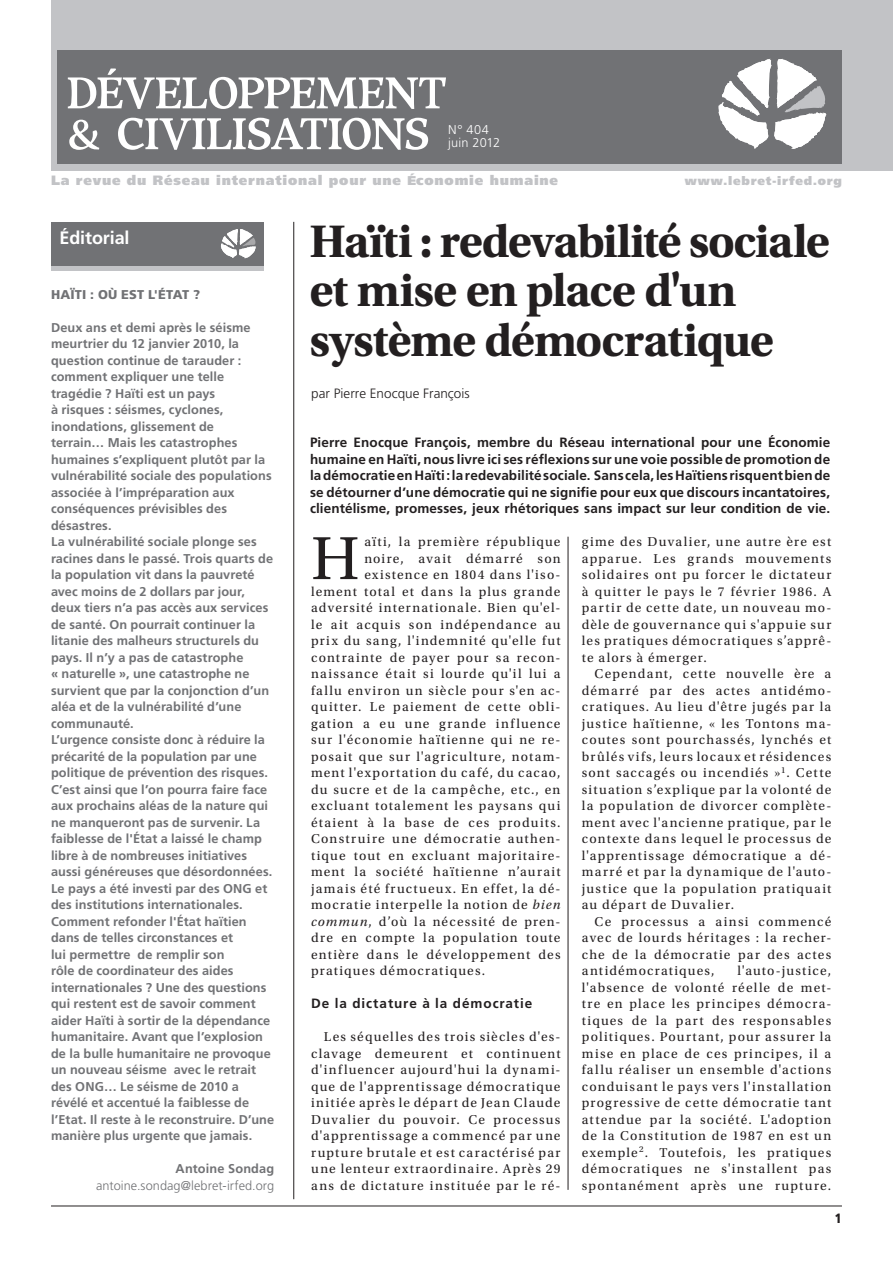
<style>
.page{position:relative;width:893px;height:1263px;background:#fff}
.page>*{position:absolute;margin:0;border:0;box-sizing:border-box;transform-origin:0 0}
.TXT-courant{font:64.05px "Utopia Std";color:#231f20}
.TXT-courant-2{font:700 48px/49.5px "Utopia Std";letter-spacing:-.025em;color:#231f20}
.TXT-courant-3{font:700 18px "Frutiger LT Std";letter-spacing:-.005em;color:#fff}
.TXT-courant-4{font:13.5px/16.5px "Utopia Std";letter-spacing:.085em;color:#231f20;text-align:justify}
.TXT-courant-5{font:700 13.5px/16.5px "Frutiger LT Std";letter-spacing:.01em;color:#231f20;text-align:justify}
.TXT-courant-6{font:900 13.5px "Frutiger LT Std";letter-spacing:.06em;color:#c2c3c6}
.TXT-courant-7{font:700 13.5px "Frutiger LT Std";letter-spacing:.07em;color:#231f20}
.TXT-courant-8{font:300 13.5px "Frutiger LT Std";color:#231f20}
.TXT-courant-9{font:900 condensed 13.5px "Frutiger LT Std";color:#231f20}
.TXT-courant-10{font:700 12.75px/16.5px "Frutiger LT Std";letter-spacing:.005em;color:#717275}
.TXT-courant-11{font:300 12.75px "Frutiger LT Std";letter-spacing:.005em;color:#717275}
.TXT-courant-12{font:900 12.75px "Frutiger LT Std";letter-spacing:.01em;color:#717275}
.TXT-courant-13{font:300 12.75px "Frutiger LT Std";letter-spacing:.015em;color:#fff}
.TXT-courant-14{font:900 12px "Frutiger LT Std";letter-spacing:.065em;color:#c2c3c6}
.s1{font-size:12.75px}
.s2{font-style:italic}
</style>
<div class="page">
<hr style="left:51px;top:1206px;width:791px;height:1px;background:#231f20">
<div style="left:51px;top:0;width:842px;height:170px;background:#c2c3c6"></div>
<div style="left:57px;top:51px;width:785px;height:113px;background:#717275"></div>
<svg style="left:718px;top:59px;width:108px;height:90px"></svg>
<div style="left:51px;top:227px;width:213px;height:44px;background:#c2c3c6"></div>
<div style="left:51px;top:222px;width:213px;height:44px;background:#717275"></div>
<svg style="left:221px;top:229px;width:35px;height:29px"></svg>
<svg style="left:69px;top:118px;width:359px;height:32px"></svg>
<svg style="left:68px;top:69px;width:378px;height:40px"></svg>
<hr style="left:293px;top:222px;width:1px;height:977px;background:#231f20">
<hr style="left:568px;top:537px;width:1px;height:653px;background:#231f20">
<p class="TXT-courant-13" style="left:448px;top:122px;width:42px">N° 404</p>
<p class="TXT-courant-13" style="left:448px;top:136px;width:53px">juin 2012</p>
<p class="TXT-courant-6" style="left:51px;top:172px;width:509px">La revue du Réseau international pour une <span class="s1">É</span>conomie humaine</p>
<p class="TXT-courant-14" style="left:685px;top:173px;width:159px">www.lebret-irfed.org</p>
<p class="TXT-courant-3" style="left:60px;top:227px;width:72px">Éditorial</p>
<p class="TXT-courant-12" style="left:51px;top:286px;width:151px">HAÏTI : OÙ EST L'ÉTAT ?</p>
<p class="TXT-courant-10" style="left:51px;top:319px;width:222px">Deux ans et demi après le séisme meurtrier du 12 janvier 2010, la question continue de tarauder : comment expliquer une telle tragédie ? Haïti est un pays<br>à risques : séismes, cyclones, inondations, glissement de<br>terrain… Mais les catastrophes humaines s’expliquent plutôt par la vulnérabilité sociale des populations associée à l’impréparation aux conséquences prévisibles des désastres.</p>
<p class="TXT-courant-10" style="left:51px;top:533px;width:224px">La vulnérabilité sociale plonge ses racines dans le passé. Trois quarts de la population vit dans la pauvreté avec moins de 2 dollars par jour, deux tiers n’a pas accès aux services de santé. On pourrait continuer la litanie des malheurs structurels du pays. Il n’y a pas de catastrophe<br>« naturelle », une catastrophe ne survient que par la conjonction d’un aléa et de la vulnérabilité d’une communauté.</p>
<p class="TXT-courant-10" style="left:51px;top:731px;width:223px">L’urgence consiste donc à réduire la précarité de la population par une politique de prévention des risques.<br>C’est ainsi que l’on pourra faire face aux prochains aléas de la nature qui ne manqueront pas de survenir. La faiblesse de l'État a laissé le champ libre à de nombreuses initiatives aussi généreuses que désordonnées.<br>Le pays a été investi par des ONG et des institutions internationales.</p>
<p class="TXT-courant-10" style="left:51px;top:913px;width:225px">Comment refonder l'État haïtien dans de telles circonstances et<br>lui permettre de remplir son<br>rôle de coordinateur des aides internationales ? Une des questions qui restent est de savoir comment aider Haïti à sortir de la dépendance humanitaire. Avant que l’explosion de la bulle humanitaire ne provoque un nouveau séisme avec le retrait des ONG… Le séisme de 2010 a révélé et accentué la faiblesse de l’Etat. Il reste à le reconstruire. D’une manière plus urgente que jamais.</p>
<p class="TXT-courant-10" style="left:176px;top:1160px;width:100px">Antoine Sondag</p>
<p class="TXT-courant-11" style="left:96px;top:1178px;width:180px">antoine.sondag@lebret-irfed.org</p>
<p class="TXT-courant-2" style="left:309px;top:217px;width:522px">Haïti : redevabilité sociale et mise en place d'un</p>
<p class="TXT-courant-2" style="left:309px;top:316px;width:466px">système démocratique</p>
<p class="TXT-courant-8" style="left:311px;top:385px;width:160px">par Pierre Enocque François</p>
<p class="TXT-courant-5" style="left:310px;top:434px;width:522px">Pierre Enocque François, membre du Réseau international pour une Économie humaine en Haïti, nous livre ici ses réflexions sur une voie possible de promotion de la démocratie en Haïti: la redevabilité sociale. Sans cela, les Haïtiens risquent bien de se détourner d’une démocratie qui ne signifie pour eux que discours incantatoires, clientélisme, promesses, jeux rhétoriques sans impact sur leur condition de vie.</p>
<p class="TXT-courant" style="left:311px;top:524px;width:50px">H</p>
<p class="TXT-courant-4" style="left:364px;top:534px;width:198px">aïti, la première république</p>
<p class="TXT-courant-4" style="left:364px;top:550px;width:198px">noire, avait démarré son</p>
<p class="TXT-courant-4" style="left:364px;top:567px;width:198px">existence en 1804 dans l'iso-</p>
<p class="TXT-courant-4" style="left:311px;top:583px;width:251px">lement total et dans la plus grande</p>
<p class="TXT-courant-4" style="left:311px;top:600px;width:251px">adversité internationale. Bien qu'el-</p>
<p class="TXT-courant-4" style="left:311px;top:616px;width:251px">le ait acquis son indépendance au</p>
<p class="TXT-courant-4" style="left:311px;top:633px;width:251px">prix du sang, l'indemnité qu'elle fut</p>
<p class="TXT-courant-4" style="left:311px;top:649px;width:251px">contrainte de payer pour sa recon-</p>
<p class="TXT-courant-4" style="left:311px;top:666px;width:251px">naissance était si lourde qu'il lui a</p>
<p class="TXT-courant-4" style="left:311px;top:682px;width:251px">fallu environ un siècle pour s'en ac-</p>
<p class="TXT-courant-4" style="left:311px;top:699px;width:251px">quitter. Le paiement de cette obli-</p>
<p class="TXT-courant-4" style="left:311px;top:715px;width:251px">gation a eu une grande influence</p>
<p class="TXT-courant-4" style="left:311px;top:732px;width:251px">sur l'économie haïtienne qui ne re-</p>
<p class="TXT-courant-4" style="left:311px;top:748px;width:251px">posait que sur l'agriculture, notam-</p>
<p class="TXT-courant-4" style="left:311px;top:765px;width:251px">ment l'exportation du café, du cacao,</p>
<p class="TXT-courant-4" style="left:311px;top:781px;width:251px">du sucre et de la campêche, etc., en</p>
<p class="TXT-courant-4" style="left:311px;top:798px;width:251px">excluant totalement les paysans qui</p>
<p class="TXT-courant-4" style="left:311px;top:814px;width:251px">étaient à la base de ces produits.</p>
<p class="TXT-courant-4" style="left:311px;top:831px;width:251px">Construire une démocratie authen-</p>
<p class="TXT-courant-4" style="left:311px;top:847px;width:251px">tique tout en excluant majoritaire-</p>
<p class="TXT-courant-4" style="left:311px;top:864px;width:251px">ment la société haïtienne n’aurait</p>
<p class="TXT-courant-4" style="left:311px;top:880px;width:251px">jamais été fructueux. En effet, la dé-</p>
<p class="TXT-courant-4" style="left:311px;top:897px;width:251px">mocratie interpelle la notion de <span class="s2">bien</span></p>
<p class="TXT-courant-4" style="left:311px;top:913px;width:251px"><span class="s2">commun</span>, d’où la nécessité de pren-</p>
<p class="TXT-courant-4" style="left:311px;top:930px;width:251px">dre en compte la population toute</p>
<p class="TXT-courant-4" style="left:311px;top:946px;width:251px">entière dans le développement des</p>
<p class="TXT-courant-4" style="left:311px;top:963px;width:175px">pratiques démocratiques.</p>
<p class="TXT-courant-7" style="left:311px;top:995px;width:223px">De la dictature à la démocratie</p>
<p class="TXT-courant-4" style="left:311px;top:1029px;width:251px;text-indent:13px">Les séquelles des trois siècles d'es&shy;clavage demeurent et continuent d'influencer aujourd'hui la dynami&shy;que de l'apprentissage démocratique initiée après le départ de Jean Claude Duvalier du pouvoir. Ce processus d'apprentissage a commencé par une rupture brutale et est caractérisé par une lenteur extraordinaire. Après 29 ans de dictature instituée par le ré-</p>
<p class="TXT-courant-4" style="left:582px;top:534px;width:251px">gime des Duvalier, une autre ère est apparue. Les grands mouvements solidaires ont pu forcer le dictateur à quitter le pays le 7 février 1986. A partir de cette date, un nouveau mo&shy;dèle de gouvernance qui s'appuie sur les pratiques démocratiques s’apprê&shy;te alors à émerger.</p>
<p class="TXT-courant-4" style="left:582px;top:666px;width:251px;text-indent:13px">Cependant, cette nouvelle ère a démarré par des actes antidémo&shy;cratiques. Au lieu d'être jugés par la justice haïtienne, « les Tontons ma&shy;coutes sont pourchassés, lynchés et brûlés vifs, leurs locaux et résidences sont saccagés ou incendiés »<sup>1</sup>. Cette situation s’explique par la volonté de la population de divorcer complète&shy;ment avec l'ancienne pratique, par le contexte dans lequel le processus de l'apprentissage démocratique a dé&shy;marré et par la dynamique de l'auto&shy;justice que la population pratiquait au départ de Duvalier.</p>
<p class="TXT-courant-4" style="left:582px;top:913px;width:251px;text-indent:13px">Ce processus a ainsi commencé avec de lourds héritages : la recher&shy;che de la démocratie par des actes antidémocratiques,</p>
<p class="TXT-courant-4" style="left:582px;top:963px;width:251px;text-indent:156px">l'auto-justice, l'absence de volonté réelle de met&shy;tre en place les principes démocra&shy;tiques de la part des responsables politiques. Pourtant, pour assurer la mise en place de ces principes, il a fallu réaliser un ensemble d'actions conduisant le pays vers l'installation progressive de cette démocratie tant attendue par la société. L'adoption de la Constitution de 1987 en est un exemple<sup>2</sup>. Toutefois, les pratiques démocratiques ne s'installent pas spontanément après une rupture.</p>
<p class="TXT-courant-9" style="left:835px;top:1210px;width:9px">1</p>
</div>
